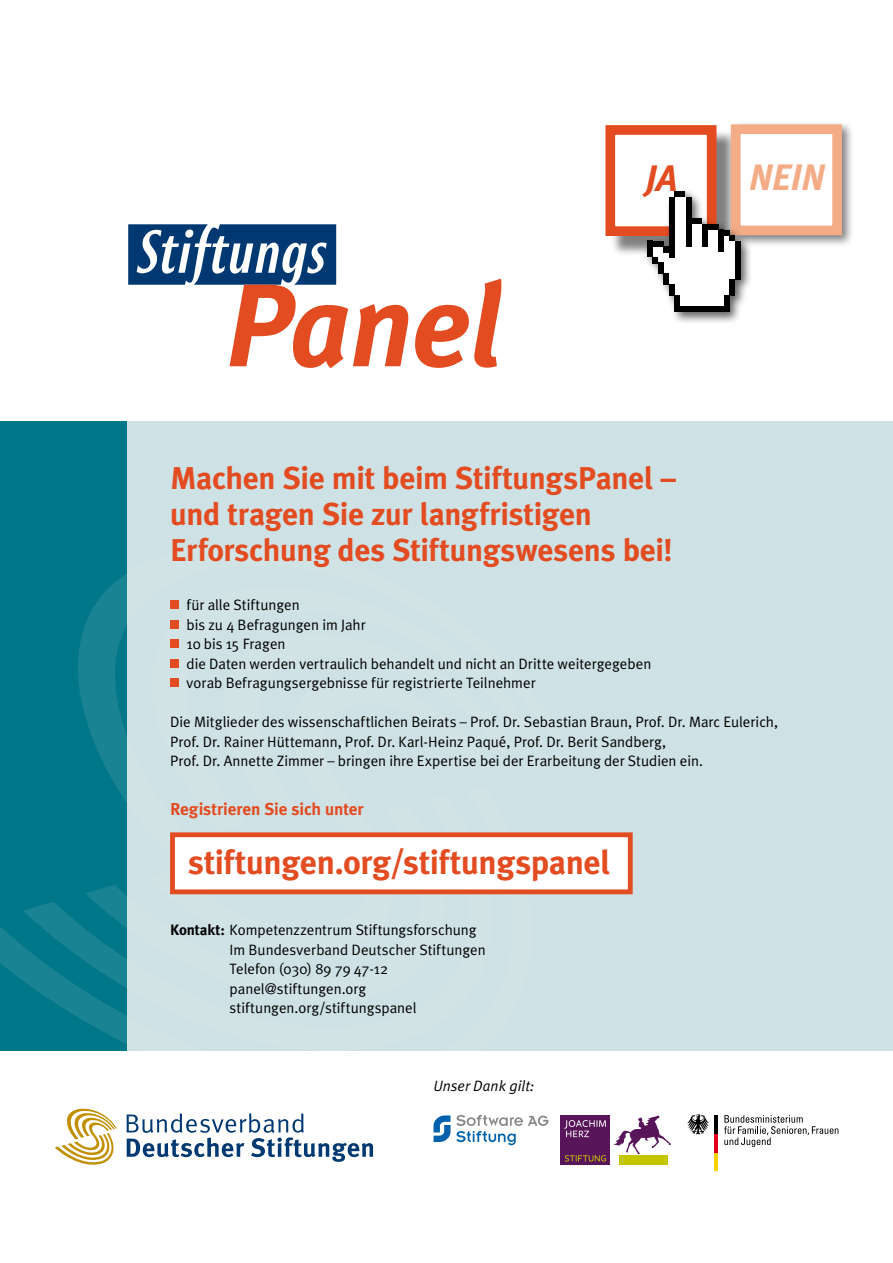
<style>
.page{position:relative;width:893px;height:1263px;background:#fff}
.page>*{position:absolute;margin:0;border:0;box-sizing:border-box;transform-origin:0 0}
.t1{font:italic 700 117.45px "Meta Plus";color:#e34b20}
.t2{font:italic 700 36.75px "Meta Plus";color:#f3ac85}
.t3{font:italic 700 36.75px "Meta Plus";color:#e34b20}
.t4{font:700 33.75px "Meta Plus";letter-spacing:-.01em;color:#e34b20}
.t5{font:700 31.5px/36px "Meta Plus";letter-spacing:-.01em;color:#e34b20}
.t6{font:700 17.25px "Meta Plus";letter-spacing:-.005em;color:#e34b20}
.t7{font:15px/19.5px "Meta Plus Normal";color:#000}
.t8{font:italic 15px "Meta Plus Normal";letter-spacing:.005em;color:#000}
.s1{font-family:"Meta Plus";font-weight:700}
</style>
<div class="page">
<div style="left:0;top:421px;width:893px;height:629px;background:#cee1e4"></div>
<div style="left:0;top:421px;width:126px;height:629px;background:#007689"></div>
<svg style="left:0;top:894px;width:561px;height:157px"></svg>
<svg style="left:23px;top:894px;width:497px;height:157px"></svg>
<svg style="left:85px;top:848px;width:384px;height:179px"></svg>
<svg style="left:78px;top:528px;width:49px;height:320px"></svg>
<svg style="left:103px;top:574px;width:76px;height:258px"></svg>
<svg style="left:55px;top:1108px;width:62px;height:57px"></svg>
<svg style="left:127px;top:1113px;width:246px;height:49px"></svg>
<div style="left:610px;top:130px;width:127px;height:127px;background:#000;opacity:.5"></div>
<div style="left:605px;top:125px;width:111px;height:111px;background:#fff;border:10px solid #e34b20"></div>
<div style="left:727px;top:121px;width:127px;height:127px;background:#000;opacity:.5"></div>
<div style="left:731px;top:124px;width:111px;height:111px;background:#fff;border:10px solid #f3ac85"></div>
<div style="left:643px;top:188px;width:109px;height:137px;background:#000;opacity:.6"></div>
<div style="left:647px;top:241px;width:6px;height:16px;background:#000"></div>
<div style="left:674px;top:191px;width:11px;height:6px;background:#000"></div>
<svg style="left:653px;top:197px;width:87px;height:115px"></svg>
<div style="left:652px;top:241px;width:12px;height:5px;background:#000"></div>
<div style="left:680px;top:307px;width:44px;height:5px;background:#000"></div>
<div style="left:735px;top:241px;width:5px;height:38px;background:#000"></div>
<svg style="left:128px;top:224px;width:208px;height:61px"></svg>
<svg style="left:433px;top:1115px;width:115px;height:30px"></svg>
<svg style="left:724px;top:1115px;width:114px;height:32px"></svg>
<hr style="left:715px;top:1152px;width:3px;height:19px;background:#f8d200">
<hr style="left:715px;top:1134px;width:3px;height:18px;background:#e2001a">
<hr style="left:715px;top:1115px;width:3px;height:19px;background:#000">
<svg style="left:687px;top:1114px;width:22px;height:20px"></svg>
<div style="left:170px;top:601px;width:9px;height:8px;background:#e34b20"></div>
<div style="left:170px;top:620px;width:9px;height:9px;background:#e34b20"></div>
<div style="left:170px;top:640px;width:9px;height:8px;background:#e34b20"></div>
<div style="left:170px;top:659px;width:9px;height:9px;background:#e34b20"></div>
<div style="left:170px;top:679px;width:9px;height:8px;background:#e34b20"></div>
<div style="left:170px;top:832px;width:463px;height:62px;background:#fff;border:5px solid #e34b20"></div>
<div style="left:561px;top:1115px;width:49px;height:50px;background:#59155a"></div>
<div style="left:619px;top:1155px;width:49px;height:10px;background:#c4c700"></div>
<svg style="left:613px;top:1115px;width:58px;height:39px"></svg>
<svg style="left:564px;top:1120px;width:42px;height:17px"></svg>
<svg style="left:565px;top:1155px;width:41px;height:6px"></svg>
<h1 class="t1" style="left:226px;top:257px;width:287px">Panel</h1>
<h2 class="t3" style="left:645px;top:157px;width:33px">JA</h2>
<h3 class="t5" style="left:170px;top:460px;width:507px">Machen Sie mit beim StiftungsPanel – und tragen Sie zur langfristigen<br>Erforschung des Stiftungswesens bei!</h3>
<h2 class="t2" style="left:749px;top:156px;width:78px">NEIN</h2>
<p class="t7" style="left:187px;top:595px;width:466px">für alle Stiftungen<br>bis zu 4 Befragungen im Jahr<br>10 bis 15 Fragen<br>die Daten werden vertraulich behandelt und nicht an Dritte weitergegeben vorab Befragungsergebnisse für registrierte Teilnehmer</p>
<p class="t7" style="left:170px;top:712px;width:610px">Die Mitglieder des wissenschaftlichen Beirats – Prof. Dr. Sebastian Braun, Prof. Dr. Marc Eulerich,<br>Prof. Dr. Rainer Hüttemann, Prof. Dr. Karl-Heinz Paqué, Prof. Dr. Berit Sandberg,<br>Prof. Dr. Annette Zimmer – bringen ihre Expertise bei der Erarbeitung der Studien ein.</p>
<p class="t6" style="left:170px;top:799px;width:195px">Registrieren Sie sich unter</p>
<h3 class="t4" style="left:188px;top:842px;width:424px">stiftungen.org/stiftungspanel</h3>
<p class="t7" style="left:230px;top:920px;width:258px;text-indent:-60px"><span class="s1">Kontakt:</span> Kompetenzzentrum Stiftungsforschung Im Bundesverband Deutscher Stiftungen Telefon (030) 89 79 47-12 panel@stiftungen.org stiftungen.org/stiftungspanel</p>
<p class="t8" style="left:433px;top:1077px;width:103px">Unser Dank gilt:</p>
</div>
